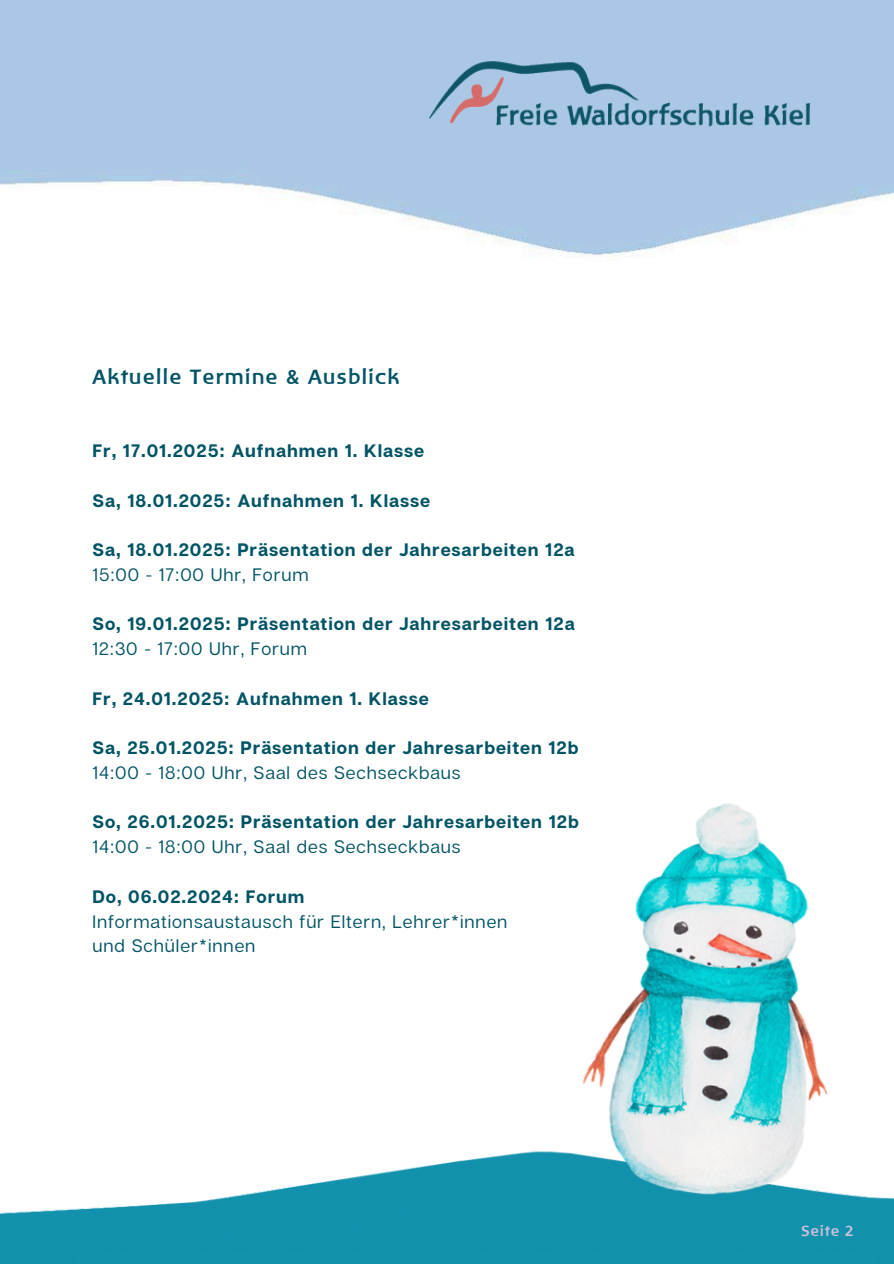
<style>
.page{position:relative;width:894px;height:1264px;background:#fff}
.page>*{position:absolute;margin:0;border:0;box-sizing:border-box;transform-origin:0 0}
.t1{font:700 21px "Baar Philos";letter-spacing:.05em;color:#005465}
.t2{font:700 18px/24.8px "Articulat CF";letter-spacing:.05em;color:#005465}
.t3{font:18px/24.8px "Articulat CF";letter-spacing:.05em;color:#005465}
.t4{font:700 15px "Baar Philos";letter-spacing:.05em;color:#d0c2dc}
.s1{font-weight:400}
.s2{font-weight:700}
</style>
<div class="page">
<img style="left:0;top:0;width:893px;height:255px">
<img style="left:429px;top:61px;width:380px;height:66px">
<img style="left:0;top:1151px;width:893px;height:112px">
<img style="left:552px;top:803px;width:309px;height:405px">
<h3 class="t1" style="left:92px;top:365px;width:309px">Aktuelle Termine &amp; Ausblick</h3>
<p class="t2" style="left:92px;top:438px;width:333px">Fr, 17.01.2025: Aufnahmen 1. Klasse</p>
<p class="t2" style="left:92px;top:487px;width:339px">Sa, 18.01.2025: Aufnahmen 1. Klasse</p>
<h1 class="t2" style="left:92px;top:537px;width:483px">Sa, 18.01.2025: Präsentation der Jahresarbeiten 12a<br><span class="s1">15:00 - 17:00 Uhr, Forum</span></h1>
<h2 class="t2" style="left:92px;top:611px;width:483px">So, 19.01.2025: Präsentation der Jahresarbeiten 12a<br><span class="s1">12:30 - 17:00 Uhr, Forum</span></h2>
<h2 class="t2" style="left:92px;top:685px;width:338px">Fr, 24.01.2025: Aufnahmen 1. Klasse</h2>
<h3 class="t2" style="left:92px;top:735px;width:487px">Sa, 25.01.2025: Präsentation der Jahresarbeiten 12b<br><span class="s1">14:00 - 18:00 Uhr, Saal des Sechseckbaus</span></h3>
<h3 class="t2" style="left:92px;top:809px;width:487px">So, 26.01.2025: Präsentation der Jahresarbeiten 12b<br><span class="s1">14:00 - 18:00 Uhr, Saal des Sechseckbaus</span></h3>
<h2 class="t3" style="left:92px;top:883px;width:416px"><span class="s2">Do, 06.02.2024: Forum<br></span>Informationsaustausch für Eltern, Lehrer*innen und Schüler*innen</h2>
<h3 class="t4" style="left:800px;top:1222px;width:54px">Seite 2</h3>
</div>
